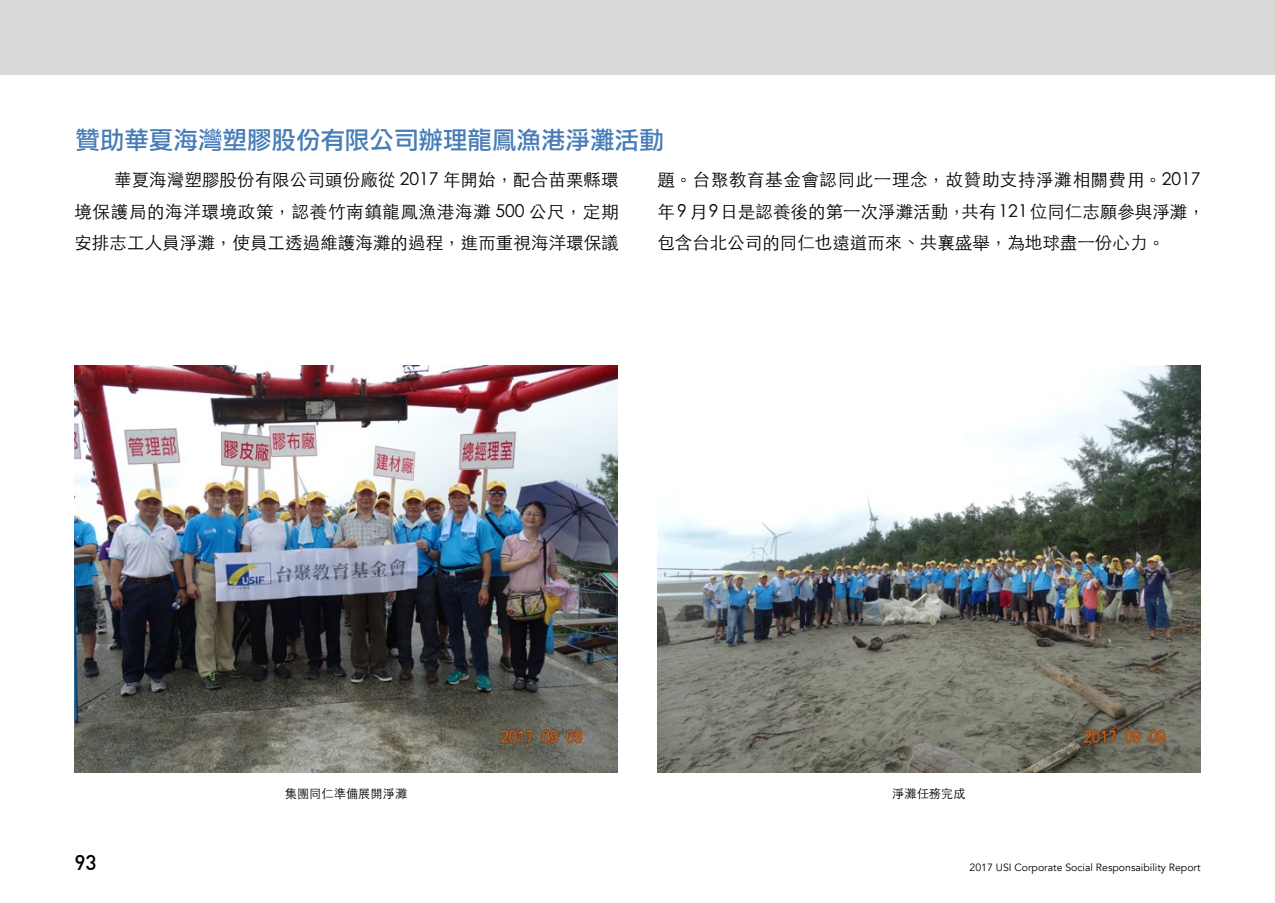
<style>
.page{position:relative;width:1275px;height:903px;background:#fff}
.page>*{position:absolute;margin:0;border:0;box-sizing:border-box;transform-origin:0 0}
.t1{font:24.5px "Li Gothic Med";color:#477cb7}
.t2{font:500 21px "DIN";color:#000}
.t3{font:300 17.5px/31.5px "ST Heiti TC";letter-spacing:.005em;color:#000;text-align:justify}
.t4{font:300 12.25px "ST Heiti TC";color:#000}
.t5{font:10.5px "Avenir";color:#000}
</style>
<div class="page">
<img style="left:74px;top:365px;width:544px;height:408px">
<img style="left:657px;top:365px;width:543px;height:408px">
<div style="left:0;top:0;width:1275px;height:74px;background:#d9d9d9"></div>
<h1 class="t1" style="left:75px;top:128px;width:590px">贊助華夏海灣塑膠股份有限公司辦理龍鳳漁港淨灘活動</h1>
<p class="t3" style="left:74px;top:162px;width:546px;text-indent:40px">華夏海灣塑膠股份有限公司頭份廠從 2017 年開始，配合苗栗縣環境保護局的海洋環境政策，認養竹南鎮龍鳳漁港海灘 500 公尺，定期安排志工人員淨灘，使員工透過維護海灘的過程，進而重視海洋環保議</p>
<p class="t3" style="left:657px;top:162px;width:549px;text-align:left">題。台聚教育基金會認同此一理念，故贊助支持淨灘相關費用。2017年 9 月 9 日是認養後的第一次淨灘活動，共有 121 位同仁志願參與淨灘，包含台北公司的同仁也遠道而來、共襄盛舉，為地球盡一份心力。</p>
<p class="t4" style="left:285px;top:783px;width:124px">集團同仁準備展開淨灘</p>
<p class="t4" style="left:892px;top:783px;width:75px">淨灘任務完成</p>
<p class="t2" style="left:74px;top:849px;width:24px">93</p>
<p class="t5" style="left:969px;top:861px;width:233px">2017 USI Corporate Social Responsaibility Report</p>
</div>
